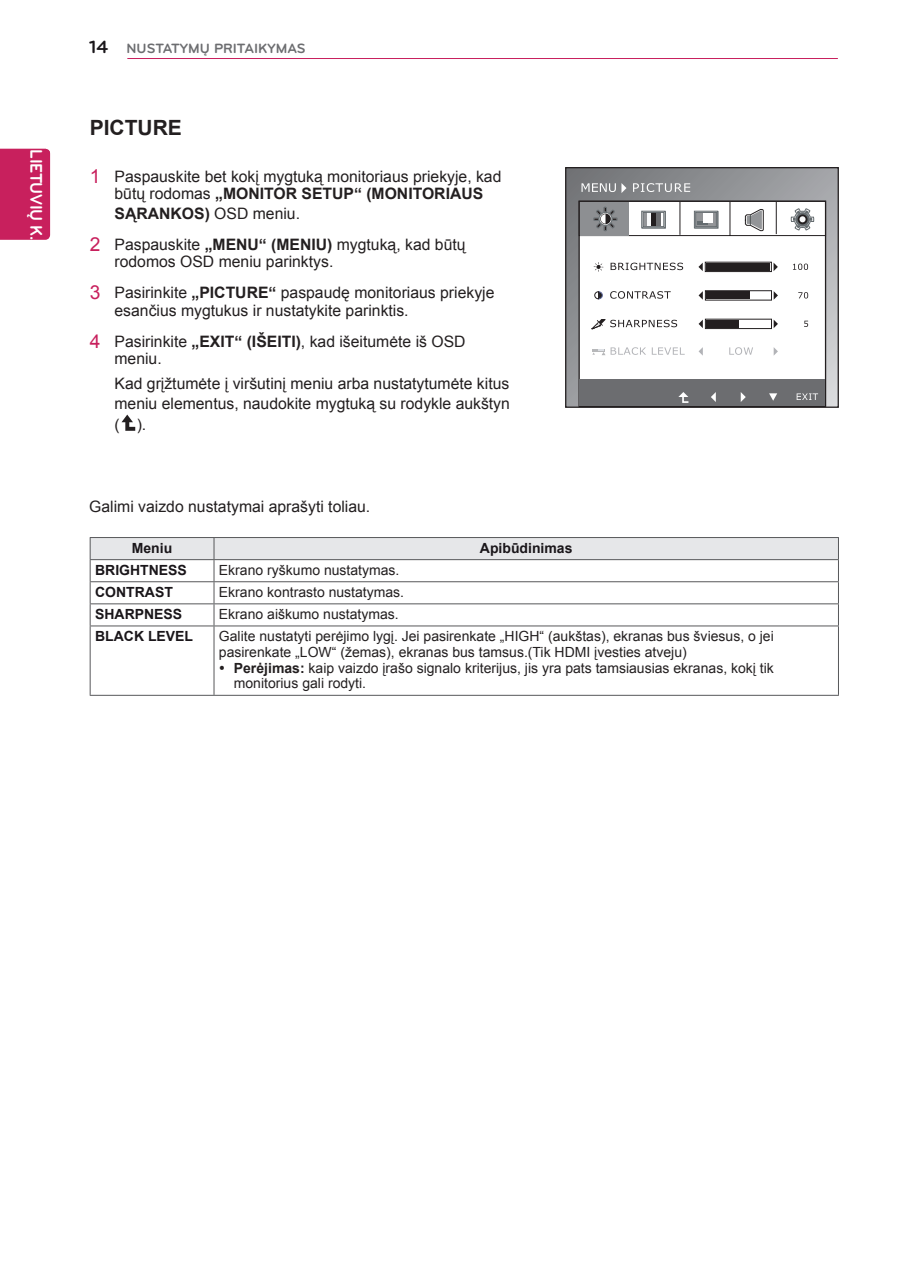
<style>
.page{position:relative;width:903px;height:1275px;background:#fff}
.page>*{position:absolute;margin:0;border:0;box-sizing:border-box;transform-origin:0 0}
.Title-3{font:700 21px "Arial";color:#231f20}
.t1{font:700 21px "Bryant LG";color:#fff}
.t2{font:700 18.38px "Bryant LG";color:#1a161a}
.t3{font:700 17.5px "Bryant LG";letter-spacing:-.025em;color:#fff;scale:.95 1}
._1-Body{font:15.75px/17.5px "Arial";color:#231f20}
._1-Body-2{font:15.75px/19.2px "Arial";color:#231f20}
.Body{font:15.75px "Arial";color:#231f20}
._1-Body-3{font:700 15.75px "Arial";color:#231f20}
.Body-2{font:14px/15.8px "Arial";color:#231f20}
.Body-Bullet{font:14px/15.8px "Arial";color:#231f20}
.Body-3{font:700 14px "Arial";color:#1a161a}
.t4{font:700 14px "Bryant LG";color:#6c6d70}
.Body-Bold-Center{font:700 14px "Arial";color:#1a161a}
.s1{font-size:19.25px;color:#c8205d}
.s2{font-weight:700}
.s3{font-weight:400}
</style>
<div class="page">
<hr style="left:127px;top:58px;width:711px;height:1px;background:#c8205d">
<div style="left:0;top:149px;width:50px;height:91px;background:#c8205d"></div>
<svg style="left:121px;top:415px;width:14px;height:16px"></svg>
<hr style="left:214px;top:625px;width:625px;height:1px;background:#57585a">
<hr style="left:838px;top:626px;width:1px;height:69px;background:#57585a">
<hr style="left:214px;top:695px;width:625px;height:1px;background:#57585a">
<hr style="left:90px;top:625px;width:124px;height:1px;background:#57585a">
<svg style="left:90px;top:537px;width:749px;height:88px"></svg>
<hr style="left:90px;top:626px;width:1px;height:69px;background:#57585a">
<hr style="left:214px;top:626px;width:1px;height:69px;background:#57585a">
<hr style="left:90px;top:695px;width:124px;height:1px;background:#57585a">
<svg style="left:567px;top:169px;width:270px;height:237px;background:#949598"></svg>
<div style="left:565px;top:167px;width:274px;height:241px;border:1px solid #231f20"></div>
<div style="left:579px;top:201px;width:246px;height:205px;background:#fff"></div>
<div style="left:580px;top:379px;width:245px;height:27px;background:#6c6d70"></div>
<svg style="left:741px;top:392px;width:5px;height:10px"></svg>
<svg style="left:769px;top:393px;width:8px;height:8px"></svg>
<svg style="left:711px;top:392px;width:5px;height:10px"></svg>
<svg style="left:797px;top:393px;width:21px;height:7px"></svg>
<svg style="left:678px;top:392px;width:11px;height:11px"></svg>
<svg style="left:798px;top:292px;width:10px;height:6px"></svg>
<svg style="left:774px;top:291px;width:4px;height:9px"></svg>
<svg style="left:698px;top:291px;width:5px;height:9px"></svg>
<div style="left:705px;top:290px;width:67px;height:10px;border:1px solid #231f20"></div>
<div style="left:706px;top:292px;width:44px;height:7px;background:#231f20"></div>
<svg style="left:804px;top:321px;width:4px;height:6px"></svg>
<svg style="left:774px;top:320px;width:4px;height:8px"></svg>
<svg style="left:698px;top:320px;width:5px;height:8px"></svg>
<svg style="left:774px;top:347px;width:4px;height:8px"></svg>
<svg style="left:698px;top:347px;width:5px;height:9px"></svg>
<div style="left:705px;top:319px;width:67px;height:10px;border:1px solid #231f20"></div>
<div style="left:706px;top:320px;width:32px;height:7px;background:#231f20"></div>
<svg style="left:793px;top:264px;width:15px;height:6px"></svg>
<svg style="left:773px;top:263px;width:5px;height:8px"></svg>
<svg style="left:698px;top:263px;width:5px;height:8px"></svg>
<div style="left:705px;top:262px;width:66px;height:10px;border:1px solid #231f20"></div>
<div style="left:706px;top:263px;width:64px;height:7px;background:#231f20"></div>
<svg style="left:594px;top:291px;width:8px;height:8px"></svg>
<svg style="left:593px;top:262px;width:10px;height:10px"></svg>
<svg style="left:578px;top:201px;width:248px;height:35px"></svg>
<svg style="left:633px;top:183px;width:57px;height:9px"></svg>
<svg style="left:610px;top:263px;width:73px;height:7px"></svg>
<svg style="left:610px;top:291px;width:61px;height:8px"></svg>
<svg style="left:591px;top:319px;width:86px;height:11px"></svg>
<svg style="left:592px;top:347px;width:54px;height:8px"></svg>
<svg style="left:652px;top:347px;width:33px;height:8px"></svg>
<svg style="left:729px;top:347px;width:24px;height:8px"></svg>
<svg style="left:581px;top:183px;width:45px;height:10px"></svg>
<p class="t3" style="left:47px;top:149px;width:97px;rotate:90deg">LIETUVIŲ K.</p>
<h1 class="t1" style="left:48px;top:183px;width:24px;rotate:90deg">LT</h1>
<p class="t2" style="left:89px;top:36px;width:20px">14</p>
<p class="t4" style="left:126px;top:40px;width:181px">NUSTATYMŲ PRITAIKYMAS</p>
<p class="Title-3" style="left:90px;top:114px;width:94px">PICTURE</p>
<p class="_1-Body" style="left:90px;top:168px;width:413px;text-align:center"><span class="s1">1</span> Paspauskite bet kokį mygtuką monitoriaus priekyje, kad būtų rodomas <span class="s2">„MONITOR SETUP“ (MONITORIAUS</span></p>
<p class="_1-Body-3" style="left:115px;top:203px;width:187px">SĄRANKOS) <span class="s3">OSD meniu.</span></p>
<p class="_1-Body" style="left:115px;top:236px;width:352px;text-indent:-25px"><span class="s1">2</span> Paspauskite <span class="s2">„MENU“ (MENIU)</span> mygtuką, kad būtų rodomos OSD meniu parinktys.</p>
<p class="_1-Body" style="left:115px;top:284px;width:381px;text-indent:-25px"><span class="s1">3</span> Pasirinkite <span class="s2">„PICTURE“</span> paspaudę monitoriaus priekyje esančius mygtukus ir nustatykite parinktis.</p>
<p class="_1-Body" style="left:115px;top:332px;width:352px;text-indent:-25px"><span class="s1">4</span> Pasirinkite <span class="s2">„EXIT“ (IŠEITI)</span>, kad išeitumėte iš OSD meniu.</p>
<p class="_1-Body-2" style="left:115px;top:374px;width:397px">Kad grįžtumėte į viršutinį meniu arba nustatytumėte kitus meniu elementus, naudokite mygtuką su rodykle aukštyn</p>
<p class="_1-Body-2" style="left:115px;top:414px;width:33px">( ).</p>
<p class="Body" style="left:89px;top:496px;width:282px">Galimi vaizdo nustatymai aprašyti toliau.</p>
<p class="Body-Bold-Center" style="left:132px;top:539px;width:42px">Meniu</p>
<p class="Body-Bold-Center" style="left:480px;top:539px;width:94px">Apibūdinimas</p>
<p class="Body-3" style="left:95px;top:561px;width:93px">BRIGHTNESS</p>
<p class="Body-2" style="left:219px;top:562px;width:182px">Ekrano ryškumo nustatymas.</p>
<p class="Body-3" style="left:95px;top:583px;width:79px">CONTRAST</p>
<p class="Body-2" style="left:219px;top:584px;width:187px">Ekrano kontrasto nustatymas.</p>
<p class="Body-3" style="left:95px;top:605px;width:89px">SHARPNESS</p>
<p class="Body-2" style="left:219px;top:606px;width:181px">Ekrano aiškumo nustatymas.</p>
<p class="Body-3" style="left:95px;top:627px;width:99px">BLACK LEVEL</p>
<p class="Body-2" style="left:219px;top:628px;width:556px">Galite nustatyti perėjimo lygį. Jei pasirenkate „HIGH“ (aukštas), ekranas bus šviesus, o jei pasirenkate „LOW“ (žemas), ekranas bus tamsus.(Tik HDMI įvesties atveju)</p>
<p class="Body-Bullet" style="left:234px;top:660px;width:541px"><span class="s2">Perėjimas:</span> kaip vaizdo įrašo signalo kriterijus, jis yra pats tamsiausias ekranas, kokį tik monitorius gali rodyti.</p>
</div>
